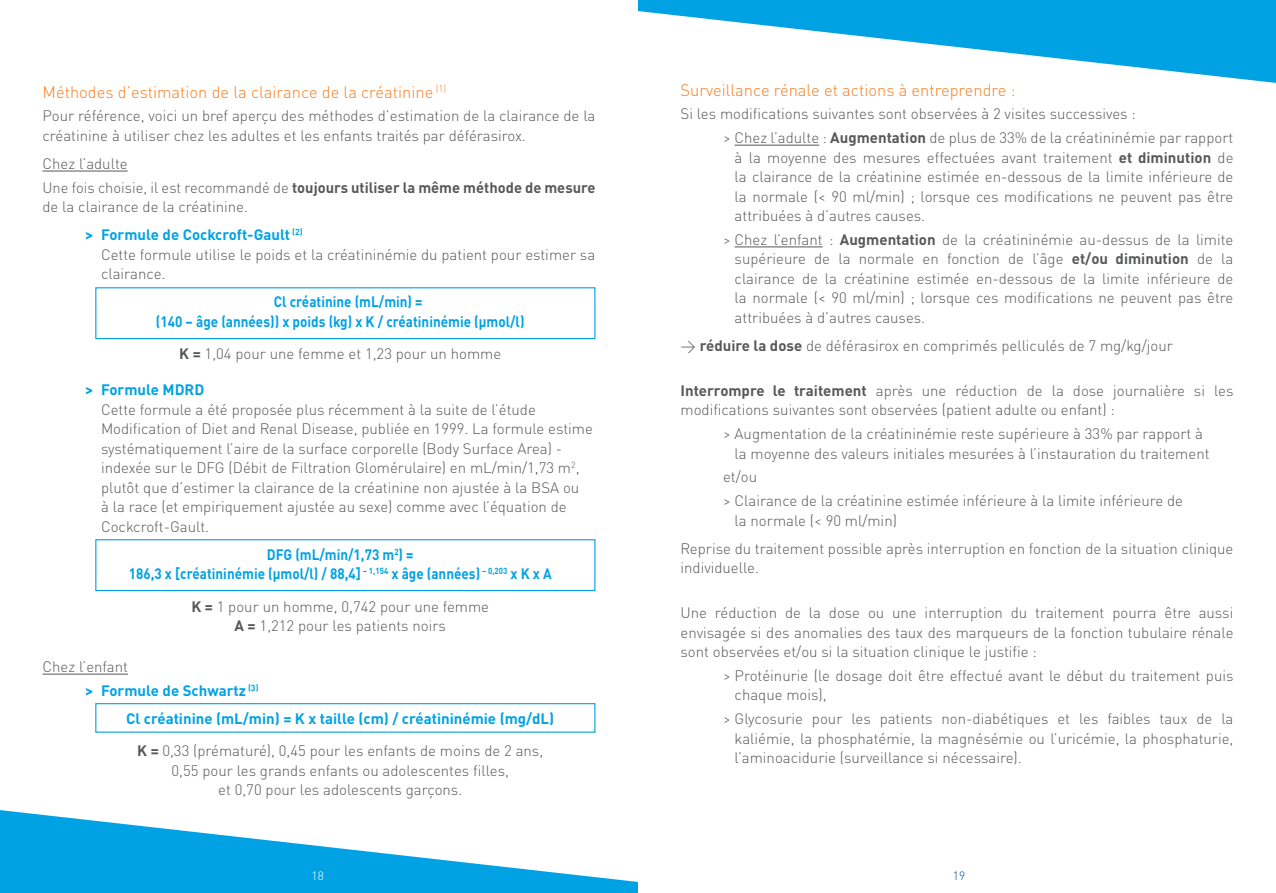
<style>
.page{position:relative;width:1276px;height:893px;background:#fff}
.page>*{position:absolute;margin:0;border:0;box-sizing:border-box;transform-origin:0 0}
.t1{font:300 16.5px "DINOT";color:#f47f24}
.t2{font:300 15px/19.5px "DINOT";color:#57585a}
.t3{font:700 15px/19.5px "DINOT";color:#00a2e4;scale:.9 1}
.t4{font:700 15px/23.7px "DINOT";color:#00a2e4}
.t5{font:300 12px "DINOT";color:#fff}
.t6{font:300 12px "DINOT";color:#014d9a}
.s1{font-weight:700}
.s2{font-weight:700;color:#00a2e4}
.s3{font-weight:300;color:#57585a}
.s4{color:#57585a}
</style>
<div class="page">
<svg style="left:0;top:810px;width:638px;height:83px;fill:#00a2e4"></svg>
<svg style="left:638px;top:0;width:638px;height:83px;fill:#00a2e4"></svg>
<svg style="left:95px;top:287px;width:501px;height:53px"></svg>
<svg style="left:95px;top:539px;width:501px;height:53px"></svg>
<svg style="left:95px;top:703px;width:501px;height:30px"></svg>
<hr style="left:43px;top:171px;width:85px;height:1px;background:#57585a">
<hr style="left:43px;top:674px;width:85px;height:1px;background:#57585a">
<hr style="left:734px;top:145px;width:85px;height:1px;background:#57585a">
<hr style="left:734px;top:247px;width:88px;height:1px;background:#57585a">
<p class="t1" style="left:43px;top:82px;width:405px">Méthodes d’estimation de la clairance de la créatinine <sup>(1)</sup></p>
<p class="t2" style="left:43px;top:106px;width:554px">Pour référence, voici un bref aperçu des méthodes d’estimation de la clairance de la créatinine à utiliser chez les adultes et les enfants traités par déférasirox.</p>
<p class="t2" style="left:43px;top:152px;width:554px;line-height:23.7px">Chez l’adulte<br>Une fois choisie, il est recommandé de <span class="s1">toujours utiliser la même méthode de mesure</span></p>
<p class="t2" style="left:85px;top:193px;width:219px;line-height:28px;text-indent:-43px">de la clairance de la créatinine.<br><span class="s2">&gt; Formule de Cockcroft-Gault</span> <sup>(2)</sup></p>
<p class="t2" style="left:101px;top:244px;width:496px">Cette formule utilise le poids et la créatininémie du patient pour estimer sa clairance.</p>
<p class="t3" style="left:156px;top:292px;width:411px;text-indent:118px">Cl créatinine (mL/min) =<br>(140 – âge (années)) x poids (kg) x K / créatininémie (µmol/l)</p>
<p class="t2" style="left:179px;top:344px;width:323px"><span class="s1">K =</span> 1,04 pour une femme et 1,23 pour un homme</p>
<p class="t4" style="left:85px;top:378px;width:121px">&gt; Formule MDRD</p>
<p class="t2" style="left:101px;top:400px;width:493px">Cette formule a été proposée plus récemment à la suite de l’étude Modification of Diet and Renal Disease, publiée en 1999. La formule estime systématiquement l’aire de la surface corporelle (Body Surface Area) - indexée sur le DFG (Débit de Filtration Glomérulaire) en mL/min/1,73 m<sup>2</sup>, plutôt que d’estimer la clairance de la créatinine non ajustée à la BSA ou<br>à la race (et empiriquement ajustée au sexe) comme avec l’équation de Cockcroft-Gault.</p>
<p class="t3" style="left:129px;top:544px;width:471px;text-align:center">DFG (mL/min/1,73 m<sup>2</sup>) =<br>186,3 x [créatininémie (µmol/l) / 88,4] <sup>–</sup> <sup>1,154</sup> x âge (années) <sup>–</sup> <sup>0,203</sup> x K x A</p>
<p class="t2" style="left:191px;top:596px;width:299px;text-align:center"><span class="s1">K =</span> 1 pour un homme, 0,742 pour une femme<br><span class="s1">A =</span> 1,212 pour les patients noirs</p>
<p class="t4" style="left:85px;top:654px;width:175px;text-indent:-43px"><span class="s3">Chez l’enfant<br></span>&gt; Formule de Schwartz <sup>(3)</sup></p>
<p class="t4" style="left:126px;top:702px;width:429px;line-height:32.2px;text-align:center">Cl créatinine (mL/min) = K x taille (cm) / créatininémie (mg/dL)<br><span class="s4">K =</span> <span class="s3">0,33 (prématuré), 0,45 pour les enfants de moins de 2 ans,</span></p>
<p class="t2" style="left:171px;top:760px;width:339px;text-align:center">0,55 pour les grands enfants ou adolescentes filles, et 0,70 pour les adolescents garçons.</p>
<p class="t1" style="left:680px;top:79px;width:336px">Surveillance rénale et actions à entreprendre :</p>
<p class="t2" style="left:723px;top:102px;width:512px;line-height:23.7px;text-indent:-43px">Si les modifications suivantes sont observées à 2 visites successives :<br>&gt; Chez l’adulte : <span class="s1">Augmentation</span> de plus de 33% de la créatininémie par rapport</p>
<p class="t2" style="left:734px;top:147px;width:500px;text-align:justify">à la moyenne des mesures effectuées avant traitement <span class="s1">et diminution</span> de la clairance de la créatinine estimée en-dessous de la limite inférieure de la normale (&lt; 90 ml/min) ; lorsque ces modifications ne peuvent pas être attribuées à d’autres causes.</p>
<p class="t2" style="left:734px;top:229px;width:500px;text-align:justify;text-indent:-12px">&gt; Chez l’enfant : <span class="s1">Augmentation</span> de la créatininémie au-dessus de la limite supérieure de la normale en fonction de l’âge <span class="s1">et/ou diminution</span> de la clairance de la créatinine estimée en-dessous de la limite inférieure de la normale (&lt; 90 ml/min) ; lorsque ces modifications ne peuvent pas être attribuées à d’autres causes.</p>
<p class="t2" style="left:680px;top:335px;width:494px">→ <span class="s1">réduire la dose</span> de déférasirox en comprimés pelliculés de 7 mg/kg/jour</p>
<p class="t2" style="left:680px;top:380px;width:554px"><span class="s1">Interrompre le traitement</span> après une réduction de la dose journalière si les modifications suivantes sont observées (patient adulte ou enfant) :</p>
<p class="t2" style="left:734px;top:424px;width:476px;text-indent:-12px">&gt; Augmentation de la créatininémie reste supérieure à 33% par rapport à la moyenne des valeurs initiales mesurées à l’instauration du traitement</p>
<p class="t2" style="left:723px;top:465px;width:461px;line-height:23.7px">et/ou<br>&gt; Clairance de la créatinine estimée inférieure à la limite inférieure de</p>
<p class="t2" style="left:680px;top:506px;width:554px;line-height:28px;text-indent:54px">la normale (&lt; 90 ml/min)<br>Reprise du traitement possible après interruption en fonction de la situation clinique</p>
<p class="t2" style="left:680px;top:558px;width:80px">individuelle.</p>
<p class="t2" style="left:680px;top:603px;width:554px;text-align:justify">Une réduction de la dose ou une interruption du traitement pourra être aussi envisagée si des anomalies des taux des marqueurs de la fonction tubulaire rénale sont observées et/ou si la situation clinique le justifie :</p>
<p class="t2" style="left:734px;top:665px;width:500px;text-indent:-12px">&gt; Protéinurie (le dosage doit être effectué avant le début du traitement puis chaque mois),</p>
<p class="t2" style="left:734px;top:709px;width:500px;text-align:justify;text-indent:-12px">&gt; Glycosurie pour les patients non-diabétiques et les faibles taux de la kaliémie, la phosphatémie, la magnésémie ou l’uricémie, la phosphaturie, l’aminoacidurie (surveillance si nécessaire).</p>
<p class="t5" style="left:311px;top:869px;width:14px">18</p>
<p class="t6" style="left:953px;top:869px;width:14px">19</p>
</div>
